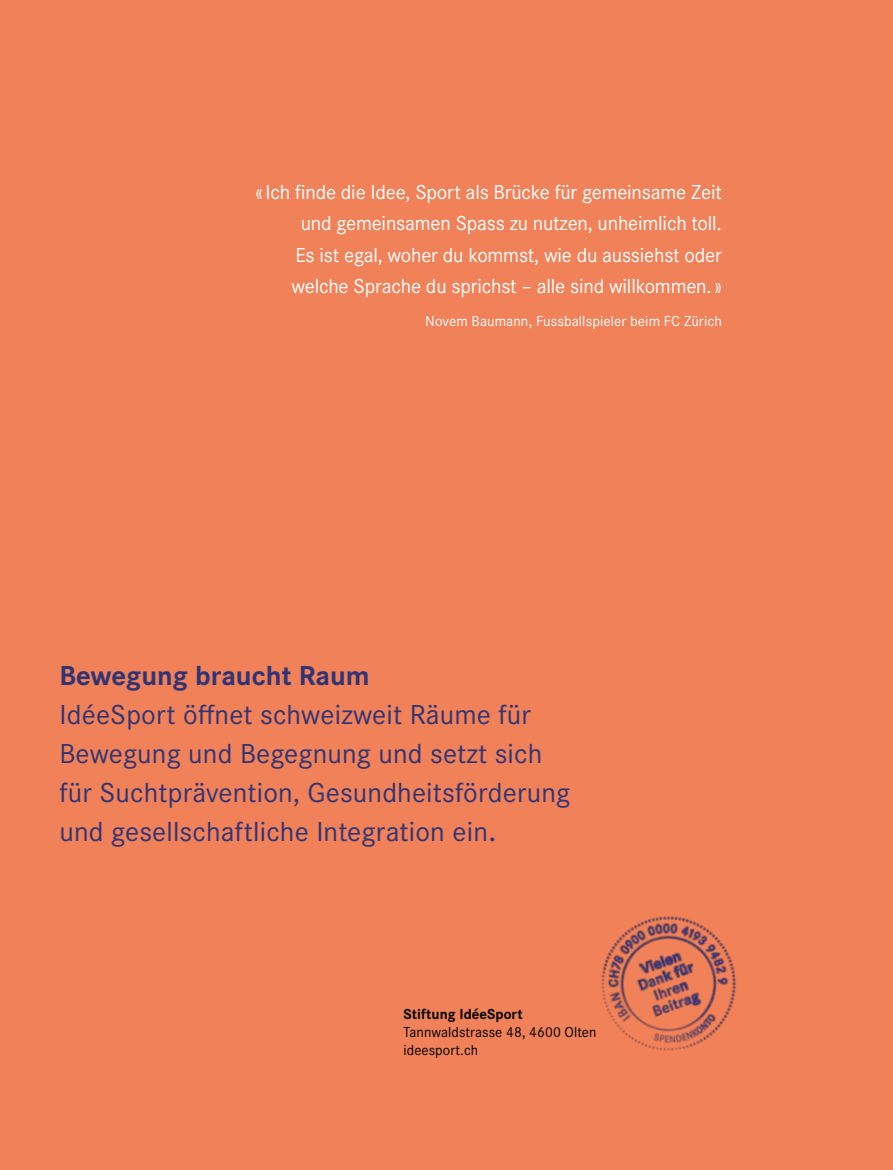
<style>
.page{position:relative;width:893px;height:1170px;background:#fff}
.page>*{position:absolute;margin:0;border:0;box-sizing:border-box;transform-origin:0 0}
.t1{font:28.5px/39px "Corporate S";letter-spacing:.005em;color:#303475}
.t2{font:700 28.5px "Corporate S";color:#303475}
.t3{font:21px/31.5px "Corporate S";letter-spacing:-.01em;color:#fff;text-align:right}
.t4{font:15px "Corporate S";letter-spacing:.005em;color:#fff}
.t5{font:15px/18px "Corporate S";letter-spacing:.005em;color:#000}
.t6{font:700 15px "Corporate S";letter-spacing:.005em;color:#000}
.s1{font-size:33px}
</style>
<div class="page">
<div style="left:0;top:0;width:893px;height:1169px;background:#f08159"></div>
<img style="left:601px;top:916px;width:135px;height:135px">
<p class="t3" style="left:256px;top:176px;width:468px">«Ich finde die Idee, Sport als Brücke für gemeinsame Zeit und gemeinsamen Spass zu nutzen, unheimlich toll.<br>Es ist egal, woher du kommst, wie du aussiehst oder welche Sprache du sprichst – alle sind willkommen.»</p>
<p class="t4" style="left:425px;top:312px;width:298px">Novem Baumann, Fussballspieler beim FC Zürich</p>
<h1 class="t2" style="left:60px;top:659px;width:312px">Bewegung braucht Raum</h1>
<h1 class="t1" style="left:60px;top:695px;width:512px">IdéeSport öffnet schweizweit Räume für Bewegung und Begegnung und setzt sich für Suchtprävention, Gesundheitsförderung und gesellschaftliche Integration ein<span class="s1">.</span></h1>
<p class="t6" style="left:403px;top:1005px;width:121px">Stiftung IdéeSport</p>
<p class="t5" style="left:403px;top:1023px;width:195px">Tannwaldstrasse 48, 4600 Olten ideesport.ch</p>
</div>
